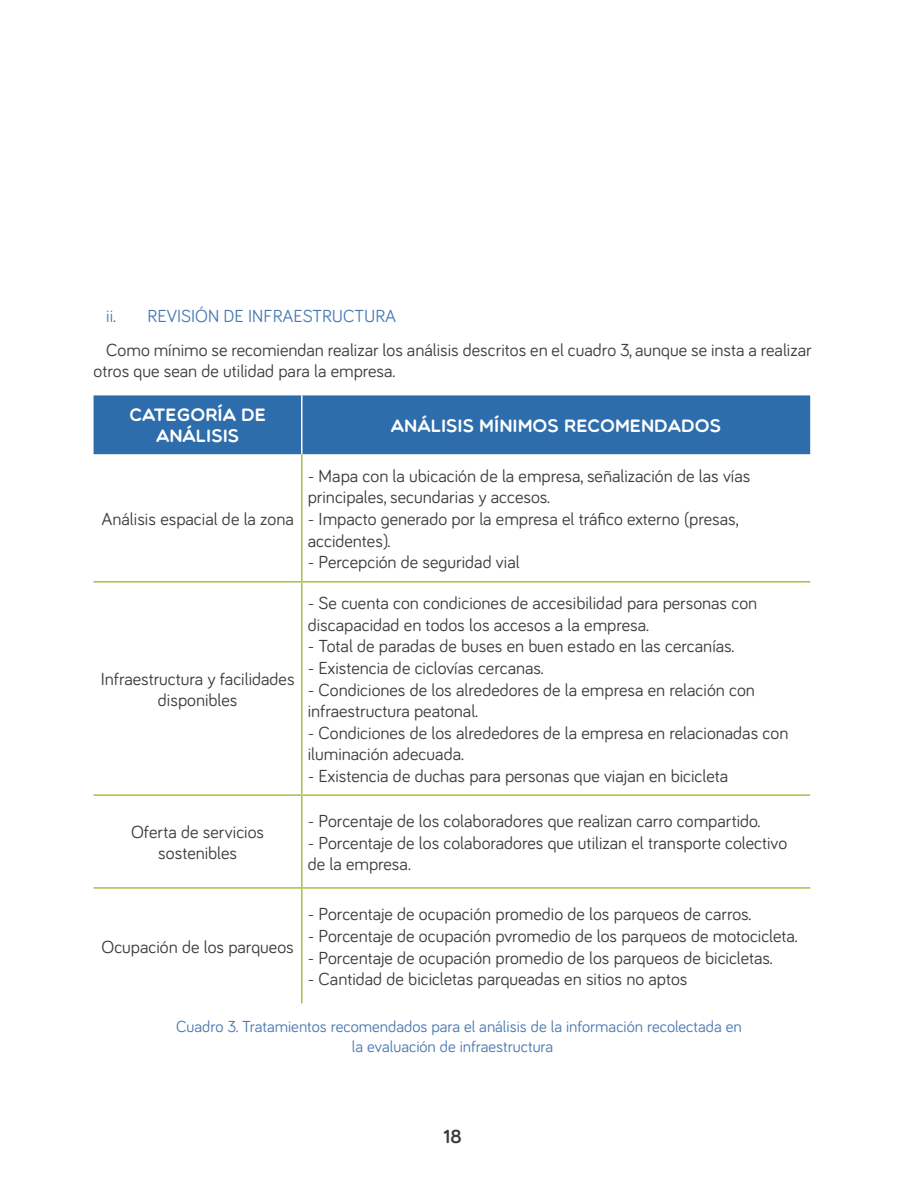
<style>
.page{position:relative;width:918px;height:1188px;background:#fff}
.page>*{position:absolute;margin:0;border:0;box-sizing:border-box;transform-origin:0 0}
.t1{font:700 19.5px "Bariol";color:#3c3c3b}
.t2{font:18px/21.6px "Bariol";color:#3c3c3b}
.t3{font:18px/21.6px "Multicolore";color:#fff;text-align:center}
.t4{font:18px "Bariol";color:#4979b3}
.t5{font:16.5px/19.8px "Bariol";color:#4979b3}
</style>
<div class="page">
<div style="left:94px;top:395px;width:716px;height:59px;background:#2e6dab"></div>
<hr style="left:301px;top:395px;width:2px;height:59px;background:#fff">
<hr style="left:301px;top:454px;width:2px;height:127px;background:#9fc441">
<hr style="left:94px;top:581px;width:208px;height:2px;background:#9fc441">
<hr style="left:302px;top:581px;width:508px;height:2px;background:#9fc441">
<hr style="left:301px;top:583px;width:2px;height:211px;background:#9fc441">
<hr style="left:94px;top:794px;width:208px;height:2px;background:#9fc441">
<hr style="left:302px;top:794px;width:508px;height:2px;background:#9fc441">
<hr style="left:301px;top:796px;width:2px;height:91px;background:#9fc441">
<hr style="left:94px;top:887px;width:208px;height:2px;background:#9fc441">
<hr style="left:302px;top:887px;width:508px;height:2px;background:#9fc441">
<hr style="left:301px;top:889px;width:2px;height:114px;background:#9fc441">
<p class="t4" style="left:106px;top:303px;width:291px">ii. REVISIÓN DE INFRAESTRUCTURA</p>
<p class="t2" style="left:94px;top:338px;width:720px;text-indent:13px">Como mínimo se recomiendan realizar los análisis descritos en el cuadro 3, aunque se insta a realizar otros que sean de utilidad para la empresa.</p>
<p class="t3" style="left:129px;top:403px;width:138px">CATEGORÍA DE<br>ANÁLISIS</p>
<p class="t3" style="left:391px;top:414px;width:332px">ANÁLISIS MÍNIMOS RECOMENDADOS</p>
<p class="t2" style="left:101px;top:507px;width:194px">Análisis espacial de la zona</p>
<p class="t2" style="left:101px;top:667px;width:195px;text-align:center">Infraestructura y facilidades disponibles</p>
<p class="t2" style="left:131px;top:820px;width:135px;text-align:center">Oferta de servicios sostenibles</p>
<p class="t2" style="left:308px;top:464px;width:444px">- Mapa con la ubicación de la empresa, señalización de las vías principales, secundarias y accesos.</p>
<p class="t2" style="left:308px;top:507px;width:432px">- Impacto generado por la empresa el tráfico externo (presas, accidentes).</p>
<p class="t2" style="left:308px;top:551px;width:213px">- Percepción de seguridad vial</p>
<p class="t2" style="left:308px;top:591px;width:451px">- Se cuenta con condiciones de accesibilidad para personas con discapacidad en todos los accesos a la empresa.</p>
<p class="t2" style="left:308px;top:635px;width:428px">- Total de paradas de buses en buen estado en las cercanías.</p>
<p class="t2" style="left:308px;top:656px;width:237px">- Existencia de ciclovías cercanas.</p>
<p class="t2" style="left:308px;top:678px;width:449px">- Condiciones de los alrededores de la empresa en relación con infraestructura peatonal.</p>
<p class="t2" style="left:308px;top:721px;width:482px">- Condiciones de los alrededores de la empresa en relacionadas con iluminación adecuada.</p>
<p class="t2" style="left:308px;top:764px;width:422px">- Existencia de duchas para personas que viajan en bicicleta</p>
<p class="t2" style="left:308px;top:809px;width:454px">- Porcentaje de los colaboradores que realizan carro compartido.</p>
<p class="t2" style="left:308px;top:831px;width:481px">- Porcentaje de los colaboradores que utilizan el transporte colectivo de la empresa.</p>
<p class="t2" style="left:308px;top:903px;width:445px">- Porcentaje de ocupación promedio de los parqueos de carros.</p>
<p class="t2" style="left:308px;top:924px;width:492px">- Porcentaje de ocupación pvromedio de los parqueos de motocicleta.</p>
<p class="t2" style="left:308px;top:946px;width:466px">- Porcentaje de ocupación promedio de los parqueos de bicicletas.</p>
<p class="t2" style="left:308px;top:968px;width:381px">- Cantidad de bicicletas parqueadas en sitios no aptos</p>
<p class="t5" style="left:352px;top:1016px;width:391px;text-indent:-176px">Cuadro 3. Tratamientos recomendados para el análisis de la información recolectada en la evaluación de infraestructura</p>
<p class="t2" style="left:102px;top:935px;width:194px">Ocupación de los parqueos</p>
<p class="t1" style="left:444px;top:1123px;width:20px">18</p>
</div>
